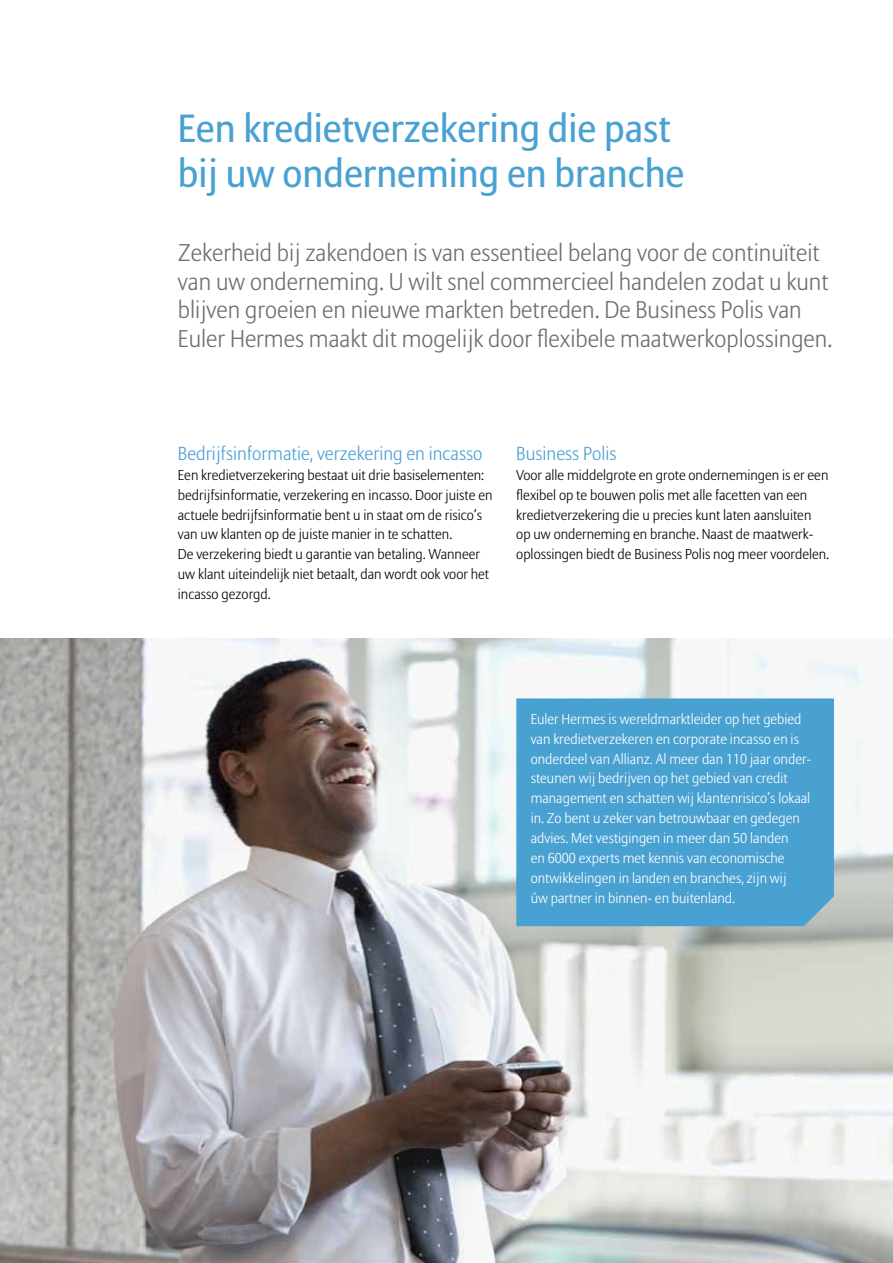
<style>
.page{position:relative;width:893px;height:1263px;background:#fff}
.page>*{position:absolute;margin:0;border:0;box-sizing:border-box;transform-origin:0 0}
.t1{font:39px/45px "Allianz Sans";color:#49a1d2}
.t2{font:300 24px/28.5px "Allianz Sans";color:#6d6e71}
.t3{font:300 18.75px "Allianz Sans";color:#49a1d2}
.t4{font:300 14.25px/20px "Allianz Sans";color:#000}
.t5{font:300 14.25px/20px "Allianz Sans";color:#fff}
</style>
<div class="page">
<img style="left:0;top:638px;width:893px;height:625px">
<div style="left:516px;top:698px;width:318px;height:228px;background:#49a1d2"></div>
<h1 class="t1" style="left:178px;top:107px;width:508px">Een kredietverzekering die past bij uw onderneming en branche</h1>
<p class="t2" style="left:178px;top:240px;width:656px">Zekerheid bij zakendoen is van essentieel belang voor de continuïteit van uw onderneming. U wilt snel commercieel handelen zodat u kunt blijven groeien en nieuwe markten betreden. De Business Polis van Euler Hermes maakt dit mogelijk door flexibele maatwerkoplossingen.</p>
<h3 class="t3" style="left:178px;top:442px;width:306px">Bedrijfsinformatie, verzekering en incasso</h3>
<p class="t4" style="left:178px;top:465px;width:316px">Een kredietverzekering bestaat uit drie basiselementen: bedrijfsinformatie, verzekering en incasso. Door juiste en actuele bedrijfsinformatie bent u in staat om de risico’s van uw klanten op de juiste manier in te schatten.<br>De verzekering biedt u garantie van betaling. Wanneer uw klant uiteindelijk niet betaalt, dan wordt ook voor het incasso gezorgd.</p>
<h3 class="t3" style="left:516px;top:442px;width:102px">Business Polis</h3>
<p class="t4" style="left:516px;top:465px;width:314px">Voor alle middelgrote en grote ondernemingen is er een flexibel op te bouwen polis met alle facetten van een kredietverzekering die u precies kunt laten aansluiten op uw onderneming en branche. Naast de maatwerk&shy;oplossingen biedt de Business Polis nog meer voordelen.</p>
<p class="t5" style="left:531px;top:709px;width:282px">Euler Hermes is wereldmarktleider op het gebied van kredietverzekeren en corporate incasso en is onderdeel van Allianz. Al meer dan 110 jaar onder&shy;steunen wij bedrijven op het gebied van credit management en schatten wij klantenrisico’s lokaal in. Zo bent u zeker van betrouwbaar en gedegen advies. Met vestigingen in meer dan 50 landen<br>en 6000 experts met kennis van economische ontwikkelingen in landen en branches, zijn wij<br>úw partner in binnen- en buitenland.</p>
</div>
